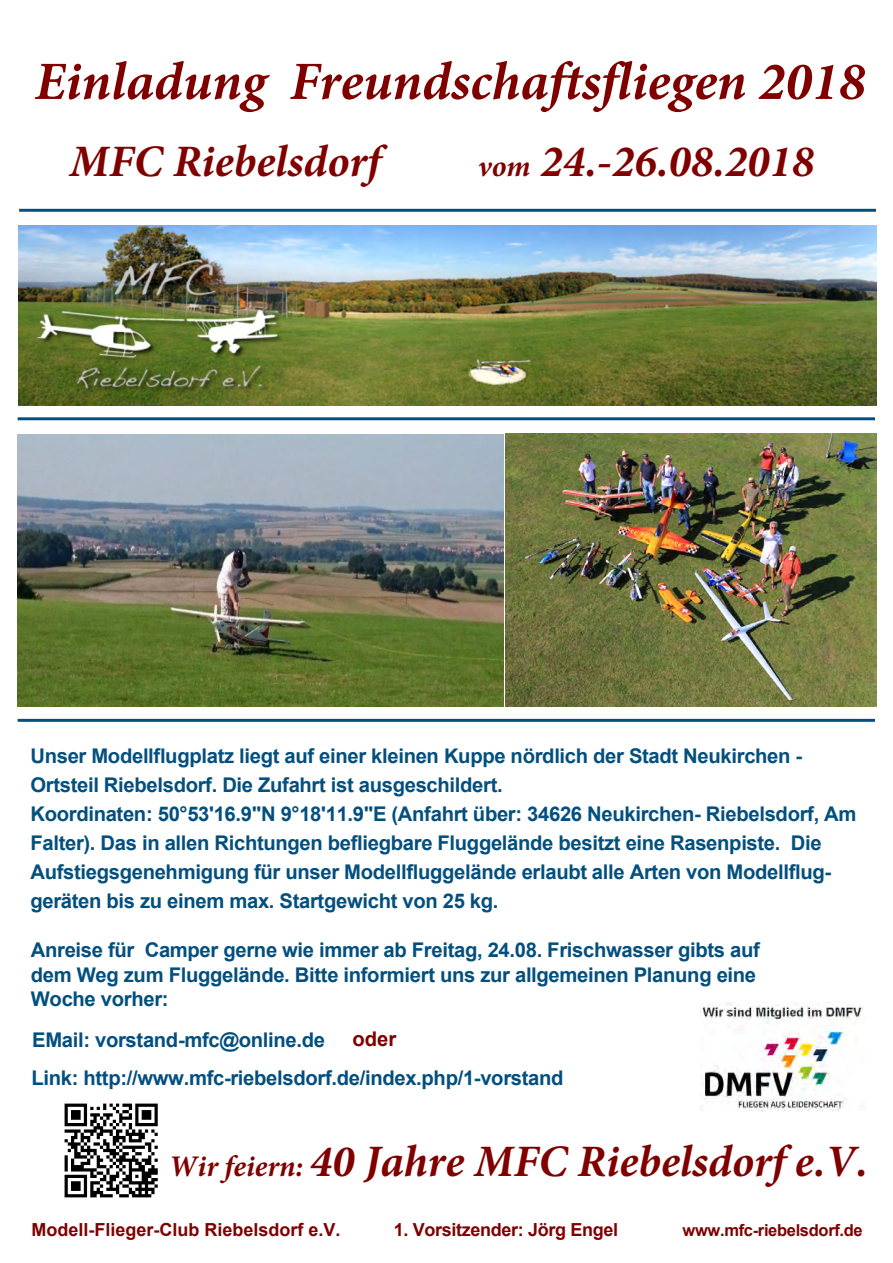
<style>
.page{position:relative;width:893px;height:1263px;background:#fff}
.page>*{position:absolute;margin:0;border:0;box-sizing:border-box;transform-origin:0 0}
.t1{font:italic 700 54px "Minion Pro";color:#800000}
.t2{font:italic 700 45px "Minion Pro";color:#800000}
.t3{font:700 20.25px/29.1px "Arial";letter-spacing:-.015em;color:#034f7e}
.t4{font:700 20.25px "Arial";color:#800000}
.t5{font:700 18px "Arial";color:#800000}
.t6{font:700 18px "Arial";letter-spacing:-.02em;color:#800000}
.t7{font:700 16.5px "Arial";letter-spacing:-.02em;color:#800000}
.s1{font-size:30px}
.s2{font-style:inherit}
</style>
<div class="page">
<img style="left:506px;top:434px;width:370px;height:272px">
<img style="left:17px;top:434px;width:487px;height:272px">
<hr style="left:18px;top:417px;width:856px;height:3px;background:#024f7f">
<img style="left:19px;top:225px;width:857px;height:180px">
<hr style="left:18px;top:719px;width:856px;height:3px;background:#024f7f">
<hr style="left:19px;top:209px;width:857px;height:3px;background:#024f7f">
<img style="left:700px;top:1003px;width:164px;height:108px">
<img style="left:64px;top:1103px;width:94px;height:95px">
<h1 class="t1" style="left:35px;top:43px;width:832px">Einladung Freundschaftsfliegen 2018</h1>
<h2 class="t2" style="left:69px;top:130px;width:313px">MFC Riebelsdorf</h2>
<h2 class="t2" style="left:478px;top:130px;width:338px"><span class="s1">vom</span> 24.-26.08.2018</h2>
<p class="t3" style="left:30px;top:741px;width:828px">Unser Modellflugplatz liegt auf einer kleinen Kuppe nördlich der Stadt Neukirchen - Ortsteil Riebelsdorf. Die Zufahrt ist ausgeschildert.<br>Koordinaten: 50°53'16.9"N 9°18'11.9"E (Anfahrt über: 34626 Neukirchen- Riebelsdorf, Am Falter). Das in allen Richtungen befliegbare Fluggelände besitzt eine Rasenpiste. Die Aufstiegsgenehmigung für unser Modellfluggelände erlaubt alle Arten von Modellflug&shy;geräten bis zu einem max. Startgewicht von 25 kg.</p>
<p class="t3" style="left:31px;top:939px;width:730px;line-height:24.3px">Anreise für Camper gerne wie immer ab Freitag, 24.08. Frischwasser gibts auf dem Weg zum Fluggelände. Bitte informiert uns zur allgemeinen Planung eine<br>Woche vorher:</p>
<p class="t3" style="left:32px;top:1026px;width:294px">EMail: vorstand-mfc@online.de</p>
<p class="t4" style="left:352px;top:1026px;width:45px">oder</p>
<p class="t3" style="left:31px;top:1063px;width:534px">Link: http://www.mfc-riebelsdorf.de/index.php/1-vorstand</p>
<h2 class="t2" style="left:169px;top:1130px;width:701px"><span class="s1">Wir feiern:</span> 40 Jahre MFC Riebelsdorf e.V.</h2>
<p class="t6" style="left:394px;top:1217px;width:226px">1. Vorsitzender: <span class="s2">Jörg Engel</span></p>
<p class="t5" style="left:31px;top:1217px;width:311px">Modell-Flieger-Club Riebelsdorf e.V.</p>
<p class="t7" style="left:683px;top:1219px;width:182px">www.mfc-riebelsdorf.de</p>
</div>
